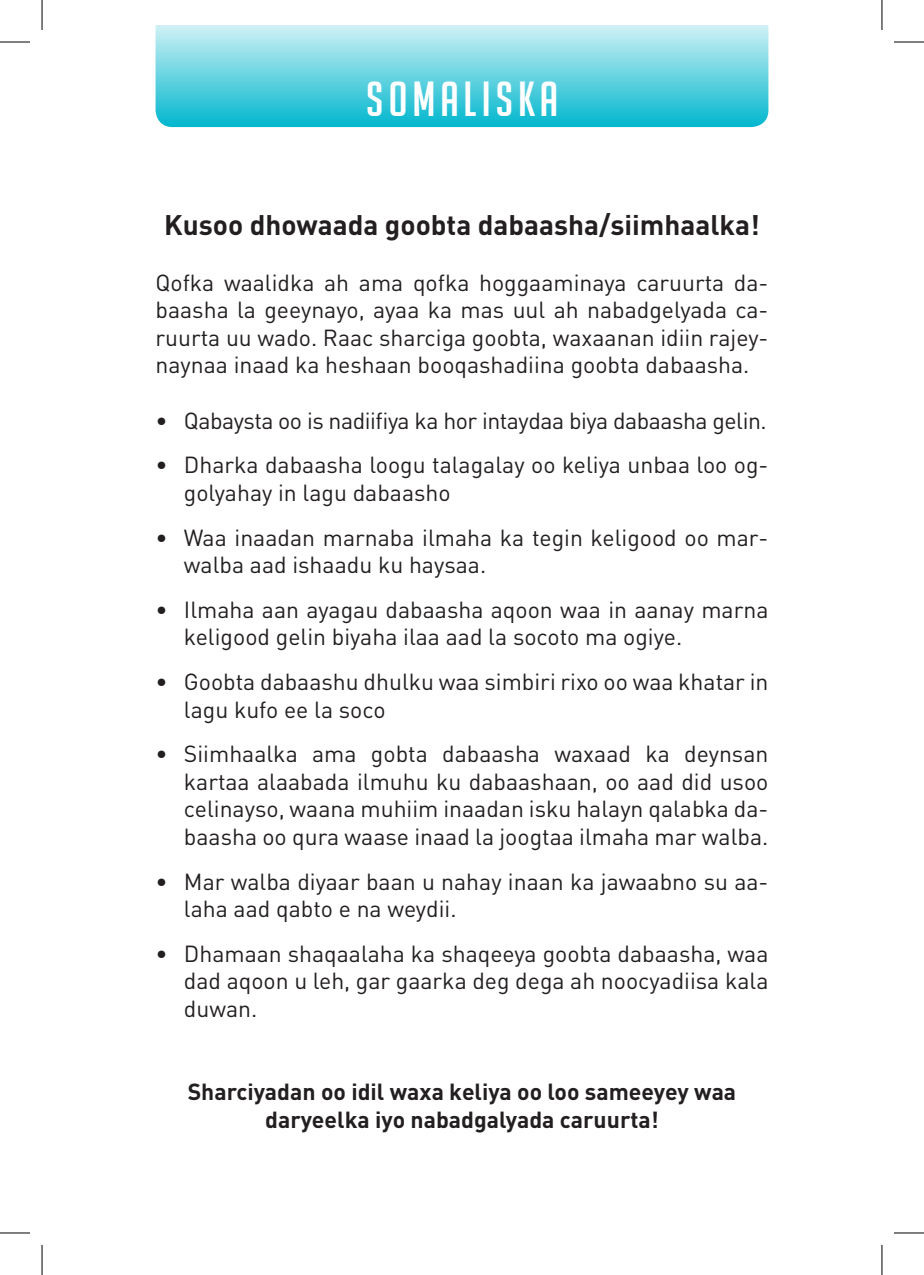
<style>
.page{position:relative;width:924px;height:1275px;background:#fff}
.page>*{position:absolute;margin:0;border:0;box-sizing:border-box;transform-origin:0 0}
.t1{font:48px "Big Noodle Titling";letter-spacing:.1em;color:#fff}
.t2{font:700 28px "DIN";color:#231f20}
.t3{font:23px/27.6px "DIN";color:#231f20}
.t4{font:700 23px/27.6px "DIN";color:#231f20;text-align:center}
.t5{font:23px "DIN";letter-spacing:-.02em;color:#231f20}
</style>
<div class="page">
<svg style="left:155px;top:25px;width:613px;height:102px;background:#69d4e1"></svg>
<hr style="left:0;top:42px;width:30px;height:1px;background:#000">
<hr style="left:893px;top:42px;width:30px;height:1px;background:#000">
<hr style="left:0;top:1232px;width:30px;height:1px;background:#000">
<hr style="left:893px;top:1232px;width:30px;height:1px;background:#000">
<hr style="left:42px;top:0;width:1px;height:30px;background:#000">
<hr style="left:42px;top:1245px;width:1px;height:30px;background:#000">
<hr style="left:881px;top:0;width:1px;height:30px;background:#000">
<hr style="left:881px;top:1245px;width:1px;height:30px;background:#000">
<h1 class="t1" style="left:365px;top:73px;width:194px">SOMALISKA</h1>
<p class="t2" style="left:164px;top:207px;width:597px">Kusoo dhowaada goobta dabaasha/siimhaalka!</p>
<p class="t3" style="left:155px;top:268px;width:614px;text-align:justify">Qofka waalidka ah ama qofka hoggaaminaya caruurta da&shy;baasha la geeynayo, ayaa ka mas uul ah nabadgelyada ca&shy;ruurta uu wado. Raac sharciga goobta, waxaanan idiin rajey&shy;naynaa inaad ka heshaan booqashadiina goobta dabaasha.</p>
<p class="t5" style="left:155px;top:406px;width:612px">• Qabaysta oo is nadiifiya ka hor intaydaa biya dabaasha gelin.</p>
<p class="t3" style="left:184px;top:451px;width:585px;text-indent:-28px">• Dharka dabaasha loogu talagalay oo keliya unbaa loo og&shy;golyahay in lagu dabaasho</p>
<p class="t3" style="left:184px;top:523px;width:585px;text-indent:-28px">• Waa inaadan marnaba ilmaha ka tegin keligood oo mar&shy;walba aad ishaadu ku haysaa.</p>
<p class="t3" style="left:184px;top:595px;width:585px;text-indent:-28px">• Ilmaha aan ayagau dabaasha aqoon waa in aanay marna keligood gelin biyaha ilaa aad la socoto ma ogiye.</p>
<p class="t3" style="left:184px;top:667px;width:585px;text-indent:-28px">• Goobta dabaashu dhulku waa simbiri rixo oo waa khatar in lagu kufo ee la soco</p>
<p class="t3" style="left:184px;top:739px;width:585px;text-align:justify;text-indent:-28px">• Siimhaalka ama gobta dabaasha waxaad ka deynsan kartaa alaabada ilmuhu ku dabaashaan, oo aad did usoo celinayso, waana muhiim inaadan isku halayn qalabka da&shy;baasha oo qura waase inaad la joogtaa ilmaha mar walba.</p>
<p class="t3" style="left:184px;top:867px;width:585px;text-indent:-28px">• Mar walba diyaar baan u nahay inaan ka jawaabno su aa&shy;laha aad qabto e na weydii.</p>
<p class="t3" style="left:184px;top:939px;width:585px;text-align:justify;text-indent:-28px">• Dhamaan shaqaalaha ka shaqeeya goobta dabaasha, waa dad aqoon u leh, gar gaarka deg dega ah noocyadiisa kala duwan.</p>
<p class="t4" style="left:188px;top:1076px;width:549px">Sharciyadan oo idil waxa keliya oo loo sameeyey waa daryeelka iyo nabadgalyada caruurta!</p>
</div>
